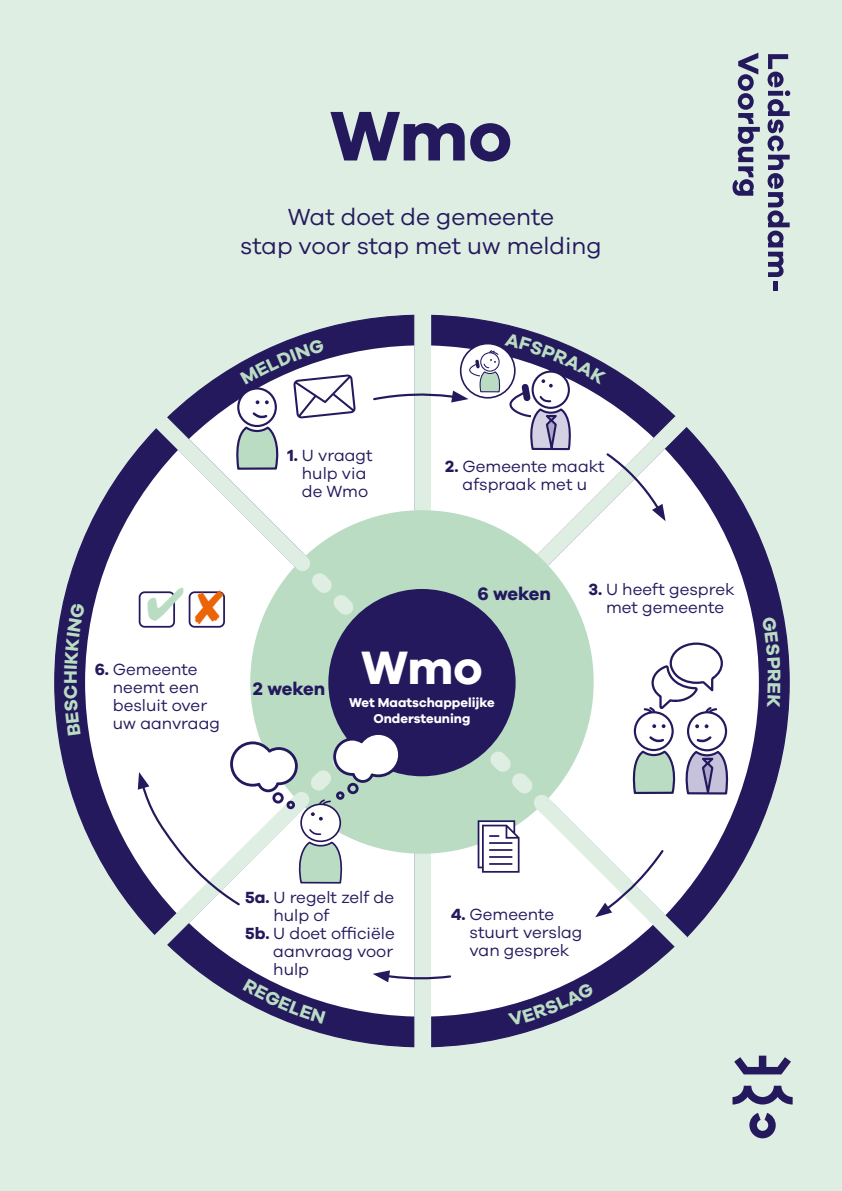
<style>
.page{position:relative;width:842px;height:1191px;background:#deeee2}
.page>*{position:absolute;margin:0;border:0;box-sizing:border-box;transform-origin:0 0}
.t1{font:700 72.4px "Galano Grotesque";color:#24195d}
.t2{font:700 48.4px "Galano Grotesque";color:#fff}
.t3{font:24px/28.8px "Galano Grotesque";color:#24195d;text-align:center}
.t4{font:700 18.8px "Galano Grotesque";color:#b9dcc3}
.t5{font:700 18.6px "Galano Grotesque";letter-spacing:-.005em;color:#24195d}
.t6{font:16.6px/18px "Galano Grotesque";color:#24195d}
.t7{font:700 13.2px/15.8px "Galano Grotesque";color:#fff;text-align:center}
.s1{font-weight:700}
</style>
<div class="page">
<svg style="left:177px;top:948px;width:496px;height:100px"></svg>
<svg style="left:167px;top:314px;width:509px;height:112px"></svg>
<svg style="left:54px;top:426px;width:736px;height:512px"></svg>
<svg style="left:189px;top:915px;width:465px;height:101px;fill:#fff"></svg>
<svg style="left:189px;top:345px;width:183px;height:104px;fill:#fff"></svg>
<svg style="left:85px;top:449px;width:674px;height:466px;background:#d0cfdb"></svg>
<svg style="left:146px;top:907px;width:219px;height:47px;background:#dbdbe4"></svg>
<svg style="left:373px;top:970px;width:79px;height:12px"></svg>
<svg style="left:238px;top:388px;width:38px;height:38px"></svg>
<div style="left:237px;top:387px;width:40px;height:40px;border:2px solid #24195d;border-radius:50%"></div>
<svg style="left:235px;top:425px;width:45px;height:46px;background:#afc2be"></svg>
<div style="left:688px;top:712px;width:38px;height:38px;background:#fff;border-radius:50%"></div>
<div style="left:687px;top:711px;width:40px;height:40px;border:2px solid #24195d;border-radius:50%"></div>
<svg style="left:705px;top:724px;width:3px;height:4px"></svg>
<svg style="left:695px;top:724px;width:4px;height:4px"></svg>
<svg style="left:687px;top:749px;width:42px;height:47px;background:#a59fc0"></svg>
<svg style="left:696px;top:736px;width:16px;height:6px"></svg>
<div style="left:635px;top:712px;width:38px;height:38px;background:#fff;border-radius:50%"></div>
<div style="left:634px;top:711px;width:40px;height:40px;border:2px solid #24195d;border-radius:50%"></div>
<svg style="left:652px;top:724px;width:4px;height:4px"></svg>
<svg style="left:662px;top:724px;width:3px;height:4px"></svg>
<svg style="left:643px;top:641px;width:81px;height:74px;background:#e1dfe9"></svg>
<svg style="left:469px;top:729px;width:218px;height:219px;background:#eceef0"></svg>
<div style="left:250px;top:510px;width:344px;height:343px;background:#b9dcc3;border-radius:50%"></div>
<svg style="left:595px;top:848px;width:70px;height:69px"></svg>
<svg style="left:749px;top:1113px;width:27px;height:25px"></svg>
<svg style="left:732px;top:1085px;width:61px;height:19px"></svg>
<svg style="left:734px;top:1055px;width:57px;height:19px"></svg>
<svg style="left:767px;top:54px;width:23px;height:223px"></svg>
<hr style="left:774px;top:281px;width:4px;height:10px;background:#24195d">
<svg style="left:732px;top:53px;width:28px;height:143px"></svg>
<svg style="left:372px;top:332px;width:294px;height:189px"></svg>
<div style="left:762px;top:616px;width:19px;height:92px;background:#24195d"></div>
<svg style="left:508px;top:981px;width:87px;height:45px;background:#6c6792"></svg>
<svg style="left:64px;top:685px;width:17px;height:50px"></svg>
<svg style="left:64px;top:602px;width:21px;height:67px"></svg>
<svg style="left:240px;top:338px;width:116px;height:80px;background:#9e9ab7"></svg>
<svg style="left:243px;top:978px;width:83px;height:45px;background:#6c6791"></svg>
<svg style="left:138px;top:537px;width:431px;height:370px"></svg>
<h1 class="t1" style="left:330px;top:91px;width:184px">Wmo</h1>
<h3 class="t3" style="left:240px;top:202px;width:363px">Wat doet de gemeente<br>stap voor stap met uw melding</h3>
<p class="t4" style="left:59px;top:684px;width:15px;rotate:-90deg">H</p>
<p class="t6" style="left:113px;top:659px;width:109px;text-indent:-18px"><span class="s1">6.</span> Gemeente neemt een besluit over uw aanvraag</p>
<p class="t6" style="left:302px;top:446px;width:72px;text-indent:-14px"><span class="s1">1.</span> U vraagt hulp via de Wmo</p>
<p class="t6" style="left:445px;top:457px;width:161px;text-align:center"><span class="s1">2.</span> Gemeente maakt afspraak met u</p>
<p class="t5" style="left:253px;top:677px;width:74px">2 weken</p>
<p class="t5" style="left:477px;top:582px;width:75px">6 weken</p>
<h2 class="t2" style="left:361px;top:637px;width:123px">Wmo</h2>
<p class="t7" style="left:349px;top:694px;width:147px">Wet Maatschappelijke<br>Ondersteuning</p>
<p class="t6" style="left:588px;top:579px;width:148px;text-align:center"><span class="s1">3.</span> U heeft gesprek met gemeente</p>
<p class="t6" style="left:245px;top:888px;width:151px"><span class="s1">5a.</span> U regelt zelf de</p>
<p class="t6" style="left:273px;top:906px;width:58px">hulp of</p>
<p class="t6" style="left:245px;top:924px;width:151px"><span class="s1">5b.</span> U doet officiële</p>
<p class="t6" style="left:273px;top:942px;width:121px">aanvraag voor</p>
<p class="t6" style="left:273px;top:960px;width:37px">hulp</p>
<p class="t6" style="left:470px;top:905px;width:114px;text-indent:-18px"><span class="s1">4.</span> Gemeente stuurt verslag van gesprek</p>
</div>
